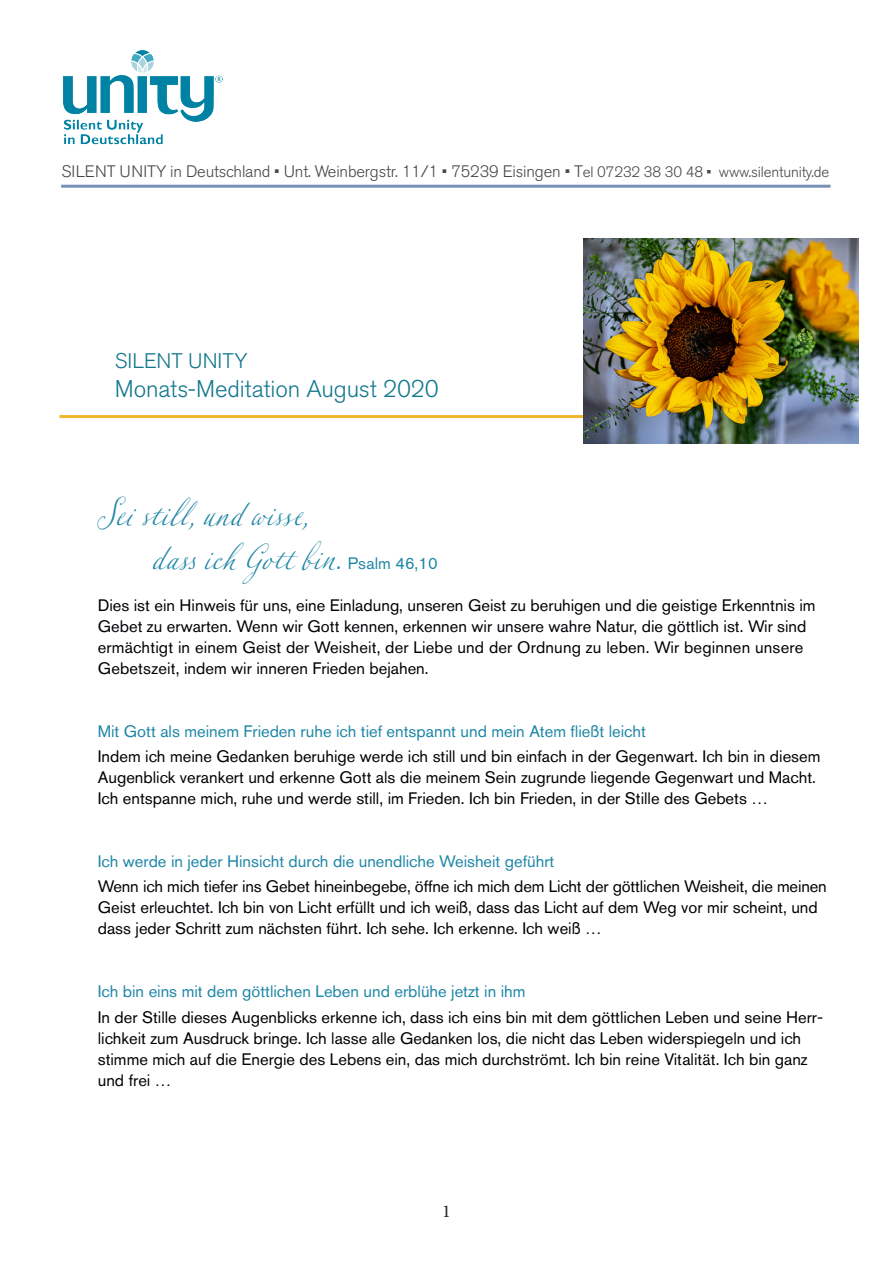
<style>
.page{position:relative;width:893px;height:1263px;background:#fff}
.page>*{position:absolute;margin:0;border:0;box-sizing:border-box;transform-origin:0 0}
.t1{font:36px/43.2px "Leander Script Pro";color:#1e86a6}
.t2{font:300 24px "Akzidenz Grotesk BE";letter-spacing:-.005em;color:#12778d}
.t3{font:300 21px "Akzidenz Grotesk BE";color:#12778d}
.t4{font:18px "Minion Pro";color:#231f20}
.t5{font:16.5px/21px "Akzidenz Grotesk BE";color:#010005}
.t6{font:16.5px "Akzidenz Grotesk BE";color:#1e86a6}
.t7{font:300 16.5px "Akzidenz Grotesk BE";letter-spacing:-.01em;color:#454647}
.s1{font-size:15px}
.s2{font-weight:400;font-size:15px}
.s3{font-family:"Akzidenz Grotesk BE";font-size:16.5px}
</style>
<div class="page">
<img style="left:63px;top:50px;width:161px;height:95px">
<hr style="left:60px;top:415px;width:770px;height:3px;background:#f3b52c">
<hr style="left:61px;top:185px;width:769px;height:3px;background:#7991b9">
<img style="left:584px;top:238px;width:274px;height:206px">
<p class="t7" style="left:61px;top:162px;width:769px">SILENT UNITY in Deutschland • Unt. Weinbergstr. 11/1 • 75239 Eisingen • T<span class="s1">el 07232 38 30 48</span> <span class="s2">•</span> <span class="s1">www.silentunity.de</span></p>
<p class="t3" style="left:115px;top:349px;width:134px">SILENT UNITY</p>
<p class="t2" style="left:115px;top:375px;width:325px">Monats-Meditation August 2020</p>
<p class="t1" style="left:152px;top:491px;width:287px;text-indent:-54px">Sei still, und wisse,<br>dass ich Gott bin. <span class="s3">Psalm 46,10</span></p>
<p class="t5" style="left:98px;top:594px;width:719px">Dies ist ein Hinweis für uns, eine Einladung, unseren Geist zu beruhigen und die geistige Erkenntnis im Gebet zu erwarten. Wenn wir Gott kennen, erkennen wir unsere wahre Natur, die göttlich ist. Wir sind ermächtigt in einem Geist der Weisheit, der Liebe und der Ordnung zu leben. Wir beginnen unsere Gebetszeit, indem wir inneren Frieden bejahen.</p>
<p class="t6" style="left:98px;top:721px;width:550px">Mit Gott als meinem Frieden ruhe ich tief entspannt und mein Atem fließt leicht</p>
<p class="t5" style="left:98px;top:746px;width:724px">Indem ich meine Gedanken beruhige werde ich still und bin einfach in der Gegenwart. Ich bin in diesem<br>Augenblick verankert und erkenne Gott als die meinem Sein zugrunde liegende Gegenwart und Macht.<br>Ich entspanne mich, ruhe und werde still, im Frieden. Ich bin Frieden, in der Stille des Gebets …</p>
<p class="t6" style="left:98px;top:851px;width:458px">Ich werde in jeder Hinsicht durch die unendliche Weisheit geführt</p>
<p class="t5" style="left:98px;top:876px;width:730px">Wenn ich mich tiefer ins Gebet hineinbegebe, öffne ich mich dem Licht der göttlichen Weisheit, die meinen<br>Geist erleuchtet. Ich bin von Licht erfüllt und ich weiß, dass das Licht auf dem Weg vor mir scheint, und dass jeder Schritt zum nächsten führt. Ich sehe. Ich erkenne. Ich weiß …</p>
<p class="t6" style="left:98px;top:982px;width:429px">Ich bin eins mit dem göttlichen Leben und erblühe jetzt in ihm</p>
<p class="t5" style="left:98px;top:1006px;width:727px">In der Stille dieses Augenblicks erkenne ich, dass ich eins bin mit dem göttlichen Leben und seine Herr&shy;lichkeit zum Ausdruck bringe. Ich lasse alle Gedanken los, die nicht das Leben widerspiegeln und ich stimme mich auf die Energie des Lebens ein, das mich durchströmt. Ich bin reine Vitalität. Ich bin ganz und frei …</p>
<p class="t4" style="left:442px;top:1199px;width:10px">1</p>
</div>
